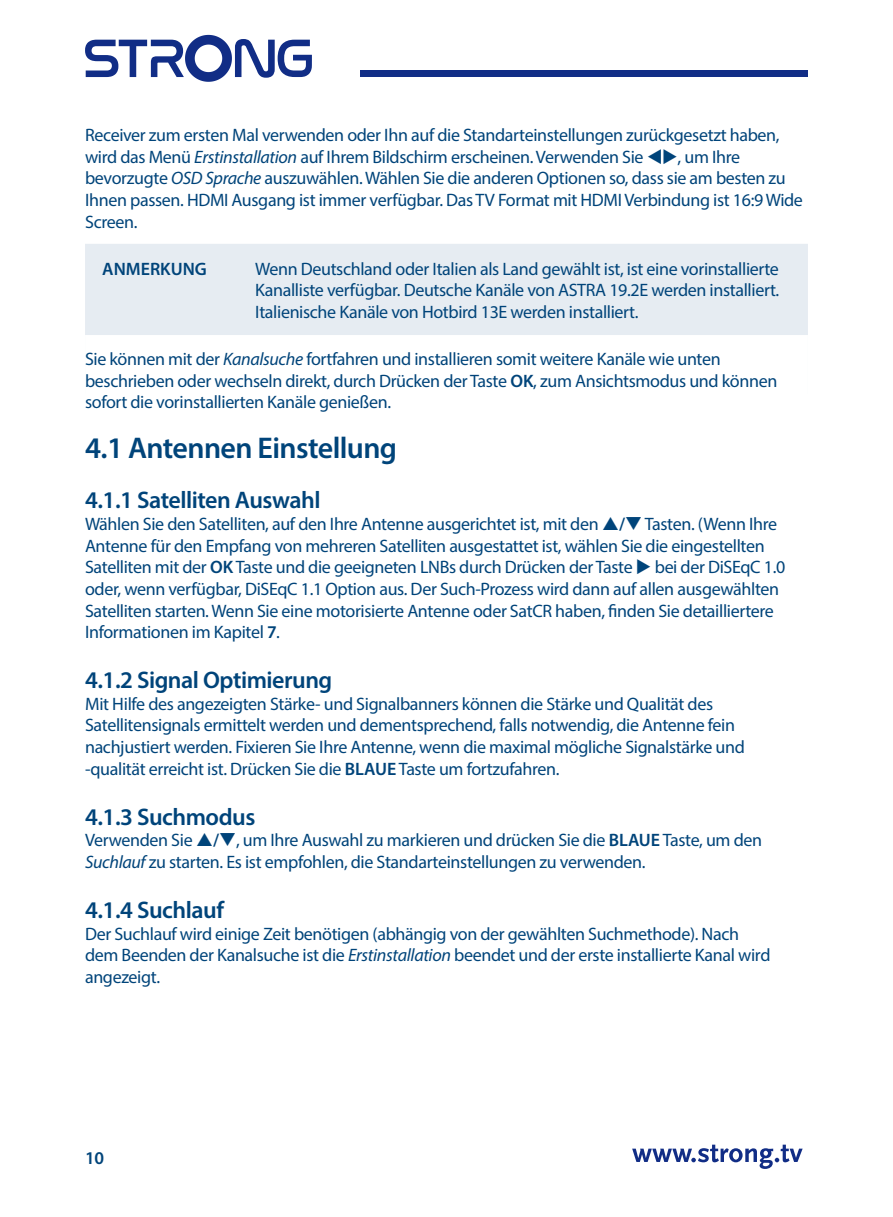
<style>
.page{position:relative;width:893px;height:1217px;background:#fff}
.page>*{position:absolute;margin:0;border:0;box-sizing:border-box;transform-origin:0 0}
.t1{font:600 30px "Myriad Pro";letter-spacing:-.02em;color:#00447a}
.t2{font:600 24px "Myriad Pro";letter-spacing:-.02em;color:#00447a}
.t3{font:18px/21.6px "Myriad Pro";letter-spacing:-.02em;color:#00447a}
.t4{font:600 18px "Myriad Pro";color:#00447a}
.s1{font-style:italic}
.s2{font-weight:600}
</style>
<div class="page">
<div style="left:361px;top:71px;width:447px;height:6px;background:#112d86"></div>
<svg style="left:85px;top:35px;width:227px;height:47px"></svg>
<svg style="left:632px;top:1144px;width:171px;height:24px"></svg>
<div style="left:85px;top:244px;width:723px;height:150px;background:#e6ecf2"></div>
<div style="left:85px;top:335px;width:723px;height:105px;background:#fff"></div>
<p class="t3" style="left:85px;top:124px;width:719px">Receiver zum ersten Mal verwenden oder Ihn auf die Standarteinstellungen zurückgesetzt haben, wird das Menü <span class="s1">Erstinstallation</span> auf Ihrem Bildschirm erscheinen. Verwenden Sie ▼◆, um Ihre bevorzugte <span class="s1">OSD Sprache</span> auszuwählen. Wählen Sie die anderen Optionen so, dass sie am besten zu Ihnen passen. HDMI Ausgang ist immer verfügbar. Das TV Format mit HDMI Verbindung ist 16:9 Wide Screen.</p>
<p class="t4" style="left:102px;top:257px;width:106px">ANMERKUNG</p>
<p class="t3" style="left:255px;top:257px;width:526px;text-align:justify">Wenn Deutschland oder Italien als Land gewählt ist, ist eine vorinstallierte Kanalliste verfügbar. Deutsche Kanäle von ASTRA 19.2E werden installiert.<br>Italienische Kanäle von Hotbird 13E werden installiert.</p>
<p class="t3" style="left:85px;top:348px;width:694px">Sie können mit der <span class="s1">Kanalsuche</span> fortfahren und installieren somit weitere Kanäle wie unten beschrieben oder wechseln direkt, durch Drücken der Taste <span class="s2">OK</span>, zum Ansichtsmodus und können sofort die vorinstallierten Kanäle genießen.</p>
<h1 class="t1" style="left:85px;top:429px;width:314px">4.1 Antennen Einstellung</h1>
<h2 class="t2" style="left:85px;top:485px;width:237px">4.1.1 Satelliten Auswahl</h2>
<p class="t3" style="left:85px;top:513px;width:702px">Wählen Sie den Satelliten, auf den Ihre Antenne ausgerichtet ist, mit den <span class="s2">/</span>❑ Tasten. (Wenn Ihre Antenne für den Empfang von mehreren Satelliten ausgestattet ist, wählen Sie die eingestellten Satelliten mit der <span class="s2">OK</span> Taste und die geeigneten LNBs durch Drücken der Taste ◆ bei der DiSEqC 1.0 oder, wenn verfügbar, DiSEqC 1.1 Option aus. Der Such-Prozess wird dann auf allen ausgewählten Satelliten starten. Wenn Sie eine motorisierte Antenne oder SatCR haben, finden Sie detailliertere Informationen im Kapitel <span class="s2">7</span>.</p>
<h2 class="t2" style="left:85px;top:664px;width:249px">4.1.2 Signal Optimierung</h2>
<p class="t3" style="left:85px;top:692px;width:661px">Mit Hilfe des angezeigten Stärke- und Signalbanners können die Stärke und Qualität des Satellitensignals ermittelt werden und dementsprechend, falls notwendig, die Antenne fein nachjustiert werden. Fixieren Sie Ihre Antenne, wenn die maximal mögliche Signalstärke und -qualität erreicht ist. Drücken Sie die <span class="s2">BLAUE</span> Taste um fortzufahren.</p>
<h2 class="t2" style="left:85px;top:801px;width:172px">4.1.3 Suchmodus</h2>
<p class="t3" style="left:85px;top:829px;width:679px">Verwenden Sie <span class="s2">/</span>❑, um Ihre Auswahl zu markieren und drücken Sie die <span class="s2">BLAUE</span> Taste, um den<br><span class="s1">Suchlauf</span> zu starten. Es ist empfohlen, die Standarteinstellungen zu verwenden.</p>
<h2 class="t2" style="left:85px;top:894px;width:140px">4.1.4 Suchlauf</h2>
<p class="t3" style="left:85px;top:922px;width:687px">Der Suchlauf wird einige Zeit benötigen (abhängig von der gewählten Suchmethode). Nach dem Beenden der Kanalsuche ist die <span class="s1">Erstinstallation</span> beendet und der erste installierte Kanal wird angezeigt.</p>
<p class="t4" style="left:85px;top:1146px;width:20px">10</p>
</div>
